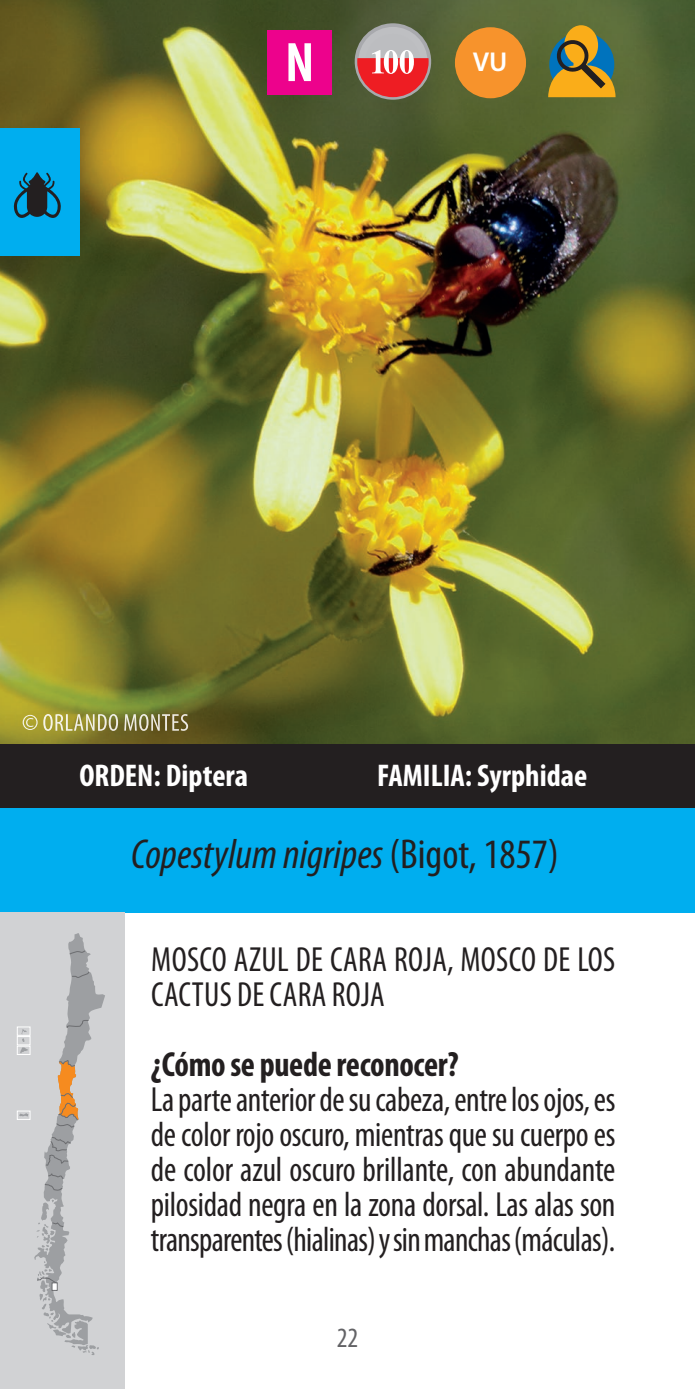
<style>
.page{position:relative;width:695px;height:1389px;background:#fff}
.page>*{position:absolute;margin:0;border:0;box-sizing:border-box;transform-origin:0 0}
.t1{font:700 condensed 56px "Myriad Pro";color:#fff}
.t2{font:italic condensed 42px "Myriad Pro";color:#231f20}
.t3{font:condensed 35px/35px "Myriad Pro";letter-spacing:-.01em;color:#231f20;text-align:justify;scale:.96 1}
.t4{font:condensed 35px/35px "Myriad Pro";letter-spacing:.01em;color:#231f20;scale:.96 1}
.t5{font:700 condensed 35px "Myriad Pro";letter-spacing:-.01em;color:#231f20;scale:.96 1}
.t6{font:700 condensed 31.5px "Myriad Pro";color:#fff}
.t7{font:condensed 28px "Myriad Pro";color:#636366}
.t8{font:600 27.3px "Myriad Pro";color:#fff}
.s1{font-style:normal}
</style>
<div class="page">
<img style="left:0;top:0;width:694px;height:744px">
<img style="left:23px;top:714px;width:165px;height:17px">
<div style="left:0;top:744px;width:694px;height:65px;background:#231f20"></div>
<div style="left:0;top:809px;width:694px;height:104px;background:#00aeef"></div>
<div style="left:0;top:913px;width:124px;height:476px;background:#d1d2d4"></div>
<div style="left:17px;top:1046px;width:13px;height:9px;border:1px solid #fff"></div>
<div style="left:17px;top:1036px;width:13px;height:9px;border:1px solid #fff"></div>
<div style="left:17px;top:1027px;width:13px;height:9px;border:1px solid #fff"></div>
<div style="left:17px;top:1111px;width:13px;height:9px;border:1px solid #fff"></div>
<svg style="left:19px;top:933px;width:86px;height:422px"></svg>
<div style="left:455px;top:27px;width:71px;height:71px;background:#f7932c;border-radius:50%"></div>
<div style="left:267px;top:31px;width:65px;height:64px;background:#ed028c"></div>
<div style="left:354px;top:23px;width:77px;height:77px;border:2px solid #a8a9ad;border-radius:50%"></div>
<div style="left:357px;top:26px;width:71px;height:71px;background:#bebfc2;border-radius:50%"></div>
<svg style="left:357px;top:50px;width:71px;height:47px;background:#d56161"></svg>
<svg style="left:548px;top:25px;width:67px;height:72px;background:#92853f"></svg>
<div style="left:0;top:128px;width:79px;height:128px;background:#00aeef"></div>
<svg style="left:13px;top:172px;width:48px;height:46px"></svg>
<h1 class="t1" style="left:285px;top:27px;width:30px">N</h1>
<p class="t8" style="left:472px;top:45px;width:36px">VU</p>
<p class="t6" style="left:79px;top:755px;width:170px">ORDEN: Diptera</p>
<p class="t6" style="left:377px;top:755px;width:212px">FAMILIA: Syrphidae</p>
<p class="t2" style="left:131px;top:829px;width:429px">Copestylum nigripes <span class="s1">(Bigot, 1857)</span></p>
<p class="t4" style="left:151px;top:942px;width:485px">MOSCO AZUL DE CARA ROJA, MOSCO DE LOS<br>CACTUS DE CARA ROJA</p>
<p class="t5" style="left:151px;top:1043px;width:322px">¿Cómo se puede reconocer?</p>
<p class="t3" style="left:151px;top:1082px;width:485px">La parte anterior de su cabeza, entre los ojos, es de color rojo oscuro, mientras que su cuerpo es de color azul oscuro brillante, con abundante pilosidad negra en la zona dorsal. Las alas son transparentes (hialinas) y sin manchas (máculas).</p>
<p class="t7" style="left:336px;top:1321px;width:23px">22</p>
</div>
